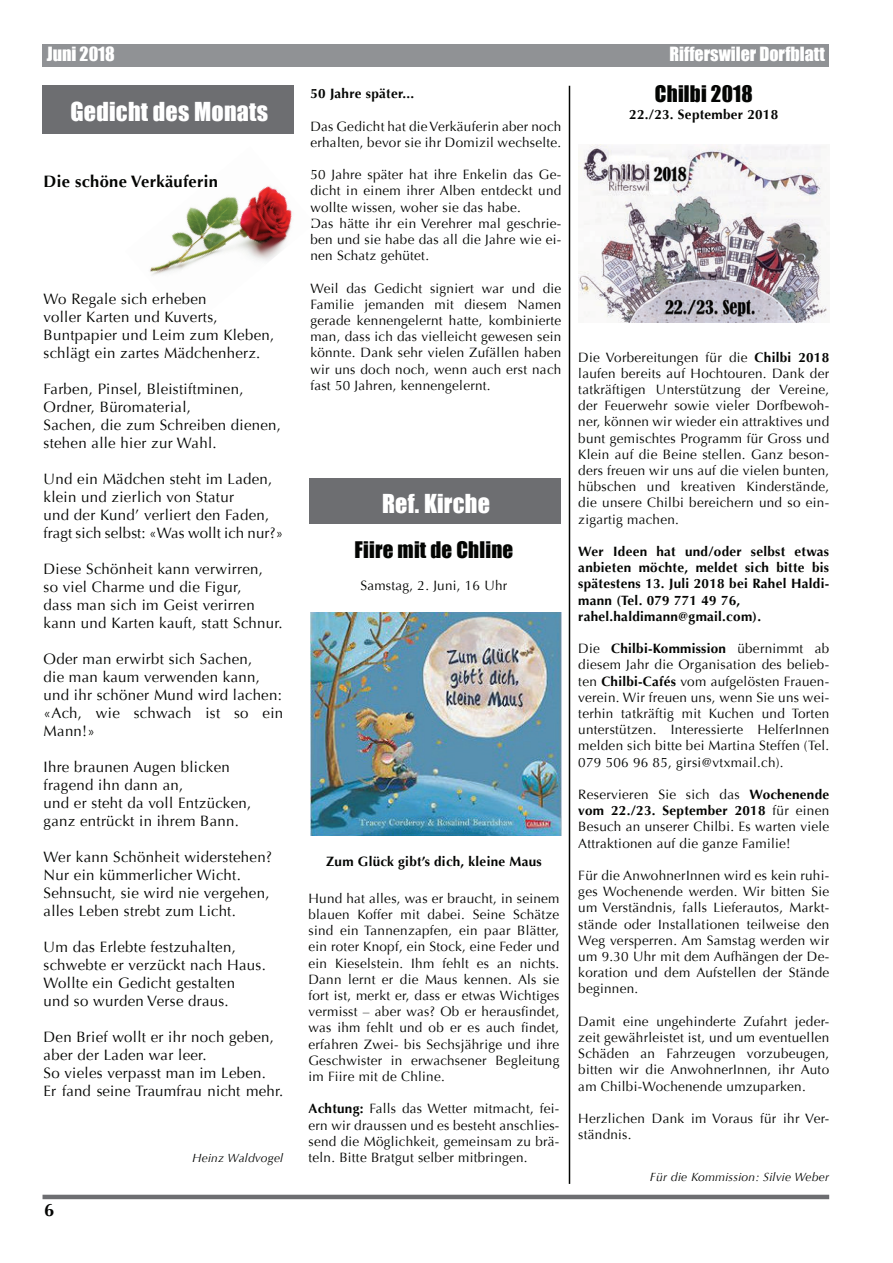
<style>
.page{position:relative;width:893px;height:1263px;background:#fff}
.page>*{position:absolute;margin:0;border:0;box-sizing:border-box;transform-origin:0 0}
.t1{font:24px "Impact";letter-spacing:.01em;color:#fff}
.t2{font:21px "Impact";letter-spacing:.01em;color:#040503}
.t3{font:18px "Impact";color:#fff}
.t4{font:700 18px "Optima";color:#040503}
.t5{font:700 16.5px "Optima";letter-spacing:.02em;color:#040503}
.t6{font:15px/18px "Optima";letter-spacing:.02em;color:#040503}
.t7{font:13.5px/16.2px "Optima";letter-spacing:.02em;color:#040503;text-align:justify}
.t8{font:700 13.5px/16.2px "Optima";letter-spacing:.02em;color:#040503}
.t9{font:italic 12px "Optima";letter-spacing:.02em;color:#040503}
.s1{font-weight:700}
</style>
<div class="page">
<div style="left:43px;top:44px;width:786px;height:23px;background:#909295"></div>
<hr style="left:43px;top:1195px;width:786px;height:4px;background:#6d6e71">
<div style="left:43px;top:86px;width:251px;height:48px;background:#6d6e71"></div>
<img style="left:150px;top:186px;width:142px;height:89px">
<div style="left:310px;top:478px;width:251px;height:46px;background:#6d6e71"></div>
<img style="left:310px;top:612px;width:251px;height:223px">
<img style="left:578px;top:144px;width:251px;height:178px">
<hr style="left:569px;top:86px;width:1px;height:1098px;background:#040503">
<h3 class="t3" style="left:47px;top:40px;width:70px">Juni 2018</h3>
<h3 class="t3" style="left:670px;top:40px;width:157px">Rifferswiler Dorfblatt</h3>
<h1 class="t1" style="left:70px;top:93px;width:199px">Gedicht des Monats</h1>
<p class="t5" style="left:44px;top:171px;width:176px">Die schöne Verkäuferin</p>
<p class="t6" style="left:44px;top:290px;width:232px">Wo Regale sich erheben<br>voller Karten und Kuverts,<br>Buntpapier und Leim zum Kleben, schlägt ein zartes Mädchenherz.</p>
<p class="t6" style="left:44px;top:380px;width:239px">Farben, Pinsel, Bleistiftminen,<br>Ordner, Büromaterial,<br>Sachen, die zum Schreiben dienen, stehen alle hier zur Wahl.</p>
<p class="t6" style="left:44px;top:470px;width:241px">Und ein Mädchen steht im Laden, klein und zierlich von Statur<br>und der Kund’ verliert den Faden, fragt sich selbst: «Was wollt ich nur?»</p>
<p class="t6" style="left:44px;top:560px;width:241px">Diese Schönheit kann verwirren,<br>so viel Charme und die Figur,<br>dass man sich im Geist verirren kann und Karten kauft, statt Schnur.</p>
<p class="t6" style="left:44px;top:650px;width:241px">Oder man erwirbt sich Sachen,<br>die man kaum verwenden kann, und ihr schöner Mund wird lachen: «Ach, wie schwach ist so ein<br>Mann!»</p>
<p class="t6" style="left:44px;top:758px;width:209px">Ihre braunen Augen blicken fragend ihn dann an,<br>und er steht da voll Entzücken, ganz entrückt in ihrem Bann.</p>
<p class="t6" style="left:44px;top:848px;width:230px">Wer kann Schönheit widerstehen?<br>Nur ein kümmerlicher Wicht.<br>Sehnsucht, sie wird nie vergehen, alles Leben strebt zum Licht.</p>
<p class="t6" style="left:44px;top:938px;width:224px">Um das Erlebte festzuhalten, schwebte er verzückt nach Haus.<br>Wollte ein Gedicht gestalten<br>und so wurden Verse draus.</p>
<p class="t6" style="left:44px;top:1028px;width:241px">Den Brief wollt er ihr noch geben, aber der Laden war leer.<br>So vieles verpasst man im Leben.<br>Er fand seine Traumfrau nicht mehr.</p>
<h3 class="t4" style="left:44px;top:1199px;width:12px">6</h3>
<p class="t9" style="left:192px;top:1151px;width:93px">Heinz Waldvogel</p>
<p class="t8" style="left:310px;top:86px;width:105px">50 Jahre später...</p>
<p class="t7" style="left:310px;top:118px;width:252px">Das Gedicht hat die Verkäuferin aber noch erhalten, bevor sie ihr Domizil wechselte.</p>
<p class="t7" style="left:310px;top:167px;width:252px;text-align:left">50 Jahre später hat ihre Enkelin das Ge&shy;dicht in einem ihrer Alben entdeckt und wollte wissen, woher sie das habe.<br>Das hätte ihr ein Verehrer mal geschrie&shy;ben und sie habe das all die Jahre wie ei&shy;nen Schatz gehütet.</p>
<p class="t7" style="left:310px;top:280px;width:252px">Weil das Gedicht signiert war und die Familie jemanden mit diesem Namen gerade kennengelernt hatte, kombinierte man, dass ich das vielleicht gewesen sein könnte. Dank sehr vielen Zufällen haben wir uns doch noch, wenn auch erst nach fast 50 Jahren, kennengelernt.</p>
<h1 class="t1" style="left:382px;top:484px;width:109px">Ref. Kirche</h1>
<h2 class="t2" style="left:354px;top:533px;width:160px">Fiire mit de Chline</h2>
<p class="t7" style="left:360px;top:578px;width:149px">Samstag, 2. Juni, 16 Uhr</p>
<p class="t8" style="left:326px;top:853px;width:217px">Zum Glück gibt’s dich, kleine Maus</p>
<p class="t7" style="left:308px;top:890px;width:252px">Hund hat alles, was er braucht, in seinem blauen Koffer mit dabei. Seine Schätze sind ein Tannenzapfen, ein paar Blätter, ein roter Knopf, ein Stock, eine Feder und ein Kieselstein. Ihm fehlt es an nichts.<br>Dann lernt er die Maus kennen. Als sie fort ist, merkt er, dass er etwas Wichtiges vermisst – aber was? Ob er herausfindet, was ihm fehlt und ob er es auch findet, erfahren Zwei- bis Sechsjährige und ihre Geschwister in erwachsener Begleitung im Fiire mit de Chline.</p>
<p class="t7" style="left:308px;top:1101px;width:252px"><span class="s1">Achtung:</span> Falls das Wetter mitmacht, fei&shy;ern wir draussen und es besteht anschlies&shy;send die Möglichkeit, gemeinsam zu brä&shy;teln. Bitte Bratgut selber mitbringen.</p>
<h2 class="t2" style="left:655px;top:78px;width:99px">Chilbi 2018</h2>
<p class="t8" style="left:629px;top:106px;width:150px">22./23. September 2018</p>
<p class="t7" style="left:578px;top:349px;width:252px">Die Vorbereitungen für die <span class="s1">Chilbi 2018 </span>laufen bereits auf Hochtouren. Dank der tatkräftigen Unterstützung der Vereine, der Feuerwehr sowie vieler Dorfbewoh&shy;ner, können wir wieder ein attraktives und bunt gemischtes Programm für Gross und Klein auf die Beine stellen. Ganz beson&shy;ders freuen wir uns auf die vielen bunten, hübschen und kreativen Kinderstände, die unsere Chilbi bereichern und so ein&shy;zigartig machen.</p>
<p class="t8" style="left:578px;top:543px;width:252px">Wer Ideen hat und/oder selbst etwas anbieten möchte, meldet sich bitte bis spätestens 13. Juli 2018 bei Rahel Haldi&shy;mann (Tel. 079 771 49 76, rahel.haldimann@gmail.com).</p>
<p class="t7" style="left:578px;top:641px;width:252px">Die <span class="s1">Chilbi-Kommission</span> übernimmt ab diesem Jahr die Organisation des belieb&shy;ten <span class="s1">Chilbi-Cafés</span> vom aufgelösten Frauen&shy;verein. Wir freuen uns, wenn Sie uns wei&shy;terhin tatkräftig mit Kuchen und Torten unterstützen. Interessierte HelferInnen melden sich bitte bei Martina Steffen (Tel.<br>079 506 96 85, girsi@vtxmail.ch).</p>
<p class="t7" style="left:578px;top:786px;width:252px">Reservieren Sie sich das <span class="s1">Wochen ende vom 22./23. September 2018</span> für einen Besuch an unserer Chilbi. Es warten viele Attraktionen auf die ganze Familie!</p>
<p class="t7" style="left:578px;top:867px;width:252px">Für die AnwohnerInnen wird es kein ruhi&shy;ges Wochenende werden. Wir bitten Sie um Verständnis, falls Lieferautos, Markt&shy;stände oder Installationen teilweise den Weg versperren. Am Samstag werden wir um 9.30 Uhr mit dem Aufhängen der De&shy;koration und dem Aufstellen der Stände beginnen.</p>
<p class="t7" style="left:578px;top:1013px;width:252px">Damit eine ungehinderte Zufahrt jeder&shy;zeit gewährleistet ist, und um eventuellen Schäden an Fahrzeugen vorzubeugen, bitten wir die AnwohnerInnen, ihr Auto am Chilbi-Wochenende umzuparken.</p>
<p class="t7" style="left:578px;top:1110px;width:252px">Herzlichen Dank im Voraus für ihr Ver&shy;ständnis.</p>
<p class="t9" style="left:650px;top:1169px;width:181px">Für die Kommission: Silvie Weber</p>
</div>
